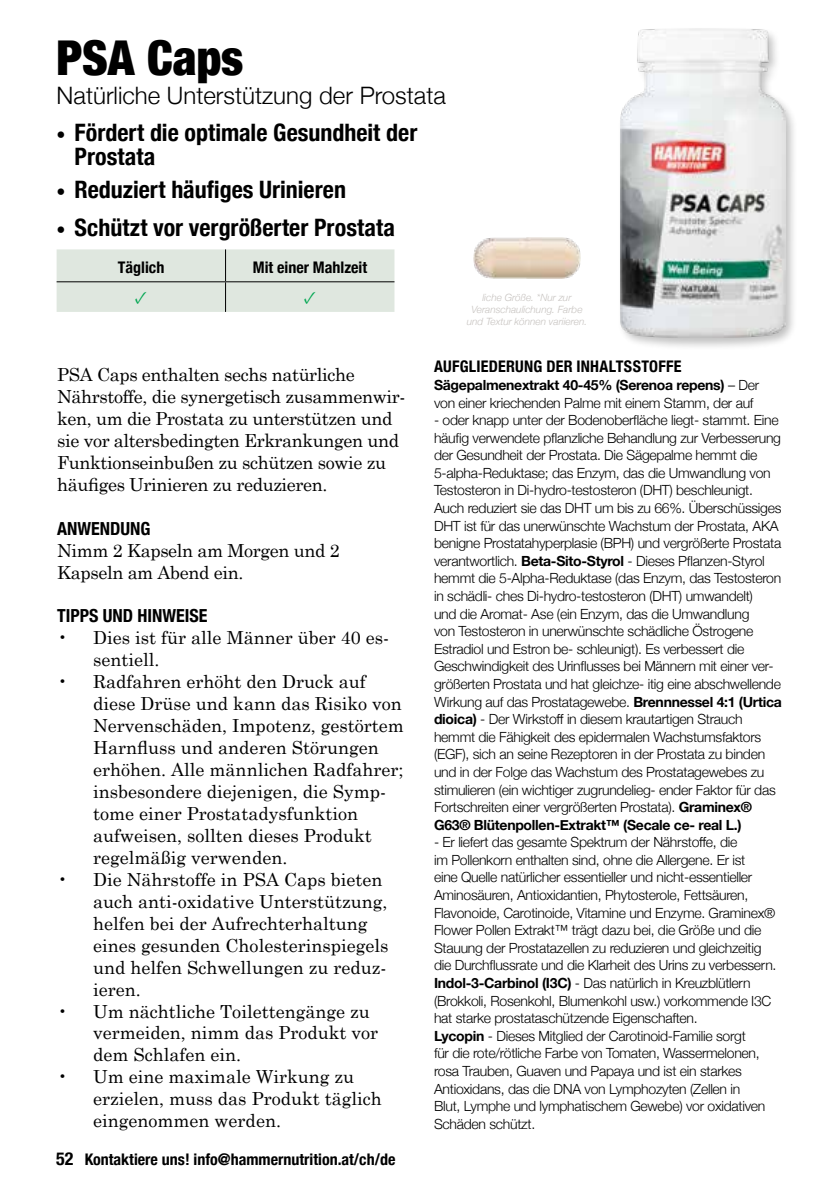
<style>
.page{position:relative;width:840px;height:1191px;background:#fff}
.page>*{position:absolute;margin:0;border:0;box-sizing:border-box;transform-origin:0 0}
.t1{font:900 condensed 48px "Helvetica Neue";letter-spacing:-.005em;color:#000}
.t2{font:700 condensed 24px/24px "Helvetica Neue";color:#000}
.t3{font:300 24px "Helvetica Neue";color:#000}
.t4{font:18px/22px "Century Schoolbook";color:#000}
.t5{font:18px/22px "Century Schoolbook";letter-spacing:-.02em;color:#000}
.t6{font:700 condensed 18px "Helvetica Neue";color:#000}
.t7{font:18px "Minion Pro";color:#00a651}
.t8{font:700 condensed 16px "Helvetica Neue";color:#000}
.t9{font:300 14px/17.6px "Helvetica Neue";letter-spacing:-.02em;color:#000}
.t10{font:italic 300 10px/12px "Helvetica Neue";color:#c7c3c0;text-align:center}
.s1{font-size:18px}
.s2{font-weight:700}
</style>
<div class="page">
<div style="left:617px;top:26px;width:181px;height:325px;background:#000;opacity:.25"></div>
<img style="left:620px;top:28px;width:165px;height:309px">
<img style="left:473px;top:237px;width:107px;height:42px">
<div style="left:57px;top:249px;width:337px;height:63px;background:#dfe7df"></div>
<hr style="left:57px;top:281px;width:168px;height:1px;background:#000">
<hr style="left:225px;top:281px;width:169px;height:1px;background:#000">
<hr style="left:225px;top:249px;width:1px;height:32px;background:#000">
<hr style="left:225px;top:282px;width:1px;height:30px;background:#000">
<h1 class="t1" style="left:57px;top:18px;width:188px">PSA Caps</h1>
<h2 class="t3" style="left:57px;top:76px;width:390px">Natürliche Unterstützung der Prostata</h2>
<h2 class="t2" style="left:75px;top:119px;width:344px;text-indent:-18px"><span class="s1">•</span> Fördert die optimale Gesundheit der<br>Prostata</h2>
<h2 class="t2" style="left:57px;top:176px;width:291px"><span class="s1">•</span> Reduziert häufiges Urinieren</h2>
<h2 class="t2" style="left:57px;top:213px;width:339px"><span class="s1">•</span> Schützt vor vergrößerter Prostata</h2>
<p class="t8" style="left:118px;top:254px;width:48px">Täglich</p>
<p class="t8" style="left:253px;top:254px;width:116px">Mit einer Mahlzeit</p>
<p class="t7" style="left:135px;top:285px;width:14px">✓</p>
<p class="t7" style="left:304px;top:285px;width:14px">✓</p>
<p class="t10" style="left:466px;top:291px;width:122px">liche Größe. *Nur zur<br>Veranschaulichung. Farbe und Textur können variieren.</p>
<p class="t5" style="left:57px;top:362px;width:349px">PSA Caps enthalten sechs natürliche Nährstoffe, die synergetisch zusammenwir&shy;ken, um die Prostata zu unterstützen und sie vor altersbedingten Erkrankungen und Funktionseinbußen zu schützen sowie zu häufiges Urinieren zu reduzieren.</p>
<p class="t6" style="left:57px;top:513px;width:95px">ANWENDUNG</p>
<p class="t5" style="left:57px;top:537px;width:284px">Nimm 2 Kapseln am Morgen und 2<br>Kapseln am Abend ein.</p>
<p class="t6" style="left:57px;top:601px;width:152px">TIPPS UND HINWEISE</p>
<p class="t4" style="left:93px;top:625px;width:297px;text-indent:-36px">• Dies ist für alle Männer über 40 es&shy;sentiell.</p>
<p class="t4" style="left:93px;top:669px;width:312px;text-indent:-36px">• Radfahren erhöht den Druck auf diese Drüse und kann das Risiko von Nervenschäden, Impotenz, gestörtem Harnfluss und anderen Störungen erhöhen. Alle männlichen Radfahrer; insbesondere diejenigen, die Symp&shy;tome einer Prostatadysfunktion aufweisen, sollten dieses Produkt regelmäßig verwenden.</p>
<p class="t4" style="left:93px;top:866px;width:297px;text-indent:-36px">• Die Nährstoffe in PSA Caps bieten auch anti-oxidative Unterstützung, helfen bei der Aufrechterhaltung eines gesunden Cholesterinspiegels und helfen Schwellungen zu reduz&shy;ieren.</p>
<p class="t4" style="left:93px;top:998px;width:286px;text-indent:-36px">• Um nächtliche Toilettengänge zu vermeiden, nimm das Produkt vor dem Schlafen ein.</p>
<p class="t4" style="left:93px;top:1064px;width:290px;text-indent:-36px">• Um eine maximale Wirkung zu erzielen, muss das Produkt täglich eingenommen werden.</p>
<p class="t8" style="left:56px;top:1146px;width:341px"><span class="s1">52</span> Kontaktiere uns! info@hammernutrition.at/ch/de</p>
<p class="t8" style="left:434px;top:353px;width:249px">AUFGLIEDERUNG DER INHALTSSTOFFE</p>
<p class="t9" style="left:434px;top:375px;width:326px"><span class="s2">Sägepalmenextrakt 40-45% (Serenoa repens)</span> – Der von einer kriechenden Palme mit einem Stamm, der auf</p>
<p class="t9" style="left:434px;top:410px;width:349px">- oder knapp unter der Bodenoberfläche liegt- stammt. Eine häufig verwendete pflanzliche Behandlung zur Verbesserung der Gesundheit der Prostata. Die Sägepalme hemmt die 5-alpha-Reduktase; das Enzym, das die Umwandlung von Testosteron in Di-hydro-testosteron (DHT) beschleunigt.<br>Auch reduziert sie das DHT um bis zu 66%. Überschüssiges DHT ist für das unerwünschte Wachstum der Prostata, AKA benigne Prostatahyperplasie (BPH) und vergrößerte Prostata verantwortlich. <span class="s2">Beta-Sito-Styrol</span> - Dieses Pflanzen-Styrol hemmt die 5-Alpha-Reduktase (das Enzym, das Testosteron in schädli- ches Di-hydro-testosteron (DHT) umwandelt)<br>und die Aromat- Ase (ein Enzym, das die Umwandlung<br>von Testosteron in unerwünschte schädliche Östrogene Estradiol und Estron be- schleunigt). Es verbessert die Geschwindigkeit des Urinflusses bei Männern mit einer ver&shy;größerten Prostata und hat gleichze- itig eine abschwellende Wirkung auf das Prostatagewebe. <span class="s2">Brennnessel 4:1 (Urtica dioica)</span> - Der Wirkstoff in diesem krautartigen Strauch hemmt die Fähigkeit des epidermalen Wachstumsfaktors (EGF), sich an seine Rezeptoren in der Prostata zu binden und in der Folge das Wachstum des Prostatagewebes zu stimulieren (ein wichtiger zugrundelieg- ender Faktor für das Fortschreiten einer vergrößerten Prostata). <span class="s2">Graminex® G63® Blütenpollen-Extrakt™ (Secale ce- real L.)</span></p>
<p class="t9" style="left:434px;top:832px;width:344px">- Er liefert das gesamte Spektrum der Nährstoffe, die<br>im Pollenkorn enthalten sind, ohne die Allergene. Er ist<br>eine Quelle natürlicher essentieller und nicht-essentieller Aminosäuren, Antioxidantien, Phytosterole, Fettsäuren, Flavonoide, Carotinoide, Vitamine und Enzyme. Graminex® Flower Pollen Extrakt™ trägt dazu bei, die Größe und die Stauung der Prostatazellen zu reduzieren und gleichzeitig die Durchflussrate und die Klarheit des Urins zu verbessern.<br><span class="s2">Indol-3-Carbinol (I3C)</span> - Das natürlich in Kreuzblütlern (Brokkoli, Rosenkohl, Blumenkohl usw.) vorkommende I3C hat starke prostataschützende Eigenschaften.<br><span class="s2">Lycopin</span> - Dieses Mitglied der Carotinoid-Familie sorgt<br>für die rote/rötliche Farbe von Tomaten, Wassermelonen, rosa Trauben, Guaven und Papaya und ist ein starkes Antioxidans, das die DNA von Lymphozyten (Zellen in<br>Blut, Lymphe und lymphatischem Gewebe) vor oxidativen Schäden schützt.</p>
</div>
